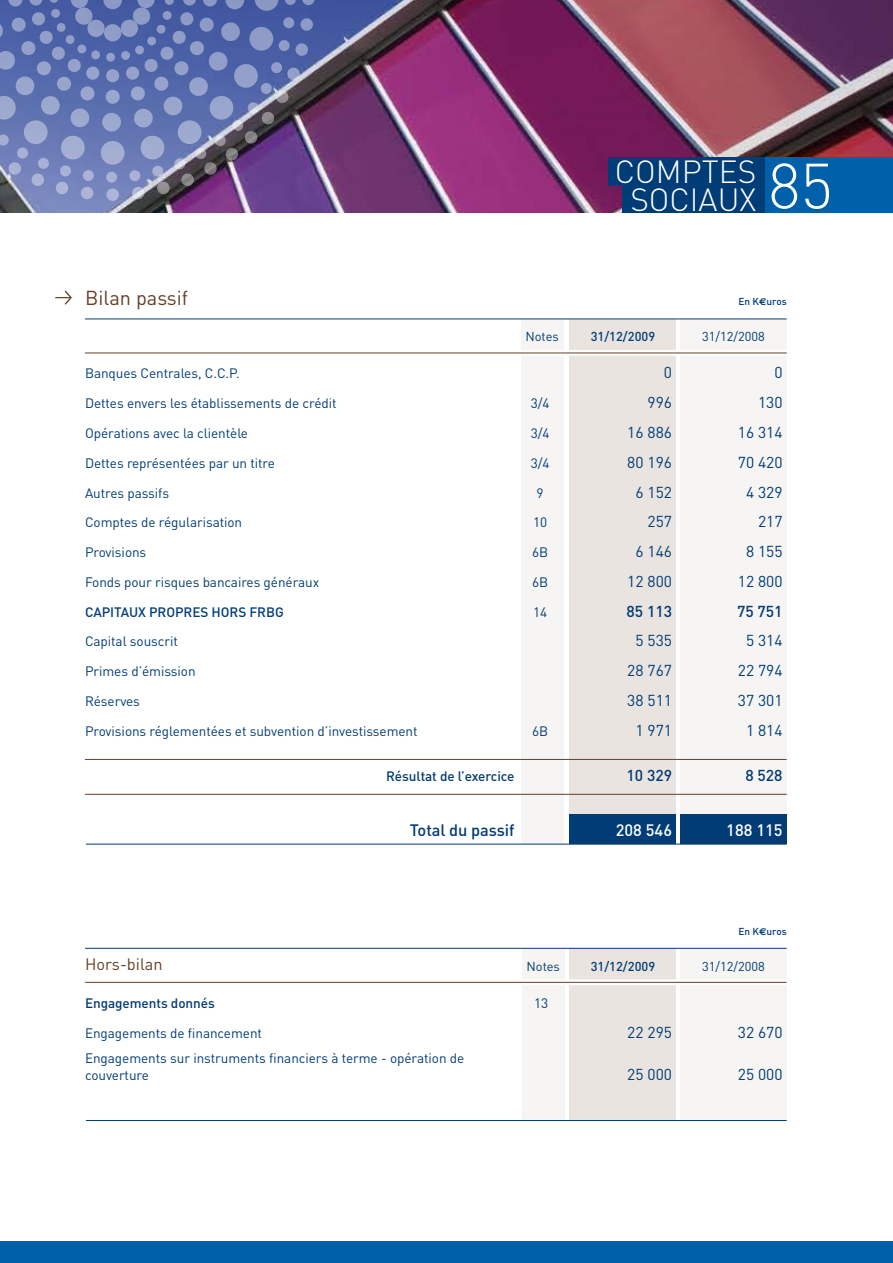
<style>
.page{position:relative;width:893px;height:1263px;background:#fff}
.page>*{position:absolute;margin:0;border:0;box-sizing:border-box;transform-origin:0 0}
.t1{font:300 63px "DIN";color:#fff}
.t2{font:300 31.65px/27.6px "DIN";color:#fff;text-align:center}
.t3{font:19.95px "DIN";color:#673e28}
.t4{font:500 16.35px "DIN";letter-spacing:-.005em;color:#003c76}
.t5{font:500 16.35px "DIN";color:#fff}
.t6{font:16.35px "DIN";color:#673e28}
.t7{font:15.6px "DIN";color:#003c76}
.t8{font:500 15.6px "DIN";color:#003c76}
.t9{font:13.5px/17.1px "DIN";letter-spacing:-.005em;color:#003c76}
.t10{font:500 13.5px "DIN";letter-spacing:-.005em;color:#003c76}
.t11{font:12.9px "DIN";color:#003c76}
.t12{font:500 12.9px "DIN";color:#003c76}
.t13{font:500 10.05px "DIN";color:#003c76}
.s1{font-family:"Euro Sans";font-weight:700}
</style>
<div class="page">
<img style="left:0;top:0;width:893px;height:213px">
<svg style="left:0;top:0;width:315px;height:200px;background:#6a73a9"></svg>
<div style="left:765px;top:158px;width:128px;height:55px;background:#0060a9"></div>
<div style="left:0;top:1242px;width:893px;height:21px;background:#0060a9"></div>
<div style="left:609px;top:158px;width:156px;height:28px;background:#003c76"></div>
<div style="left:622px;top:185px;width:143px;height:28px;background:#003c76"></div>
<div style="left:522px;top:948px;width:42px;height:172px;background:#f7f5f4"></div>
<div style="left:680px;top:948px;width:107px;height:173px;background:#f7f5f4"></div>
<div style="left:570px;top:948px;width:106px;height:173px;background:#eae4e1"></div>
<svg style="left:85px;top:979px;width:702px;height:6px"></svg>
<hr style="left:85px;top:982px;width:702px;height:1px;background:#673e28">
<hr style="left:85px;top:948px;width:702px;height:1px;background:#003c76">
<hr style="left:86px;top:1120px;width:701px;height:1px;background:#003c76">
<div style="left:521px;top:319px;width:42px;height:525px;background:#f7f5f4"></div>
<div style="left:680px;top:319px;width:107px;height:525px;background:#f7f5f4"></div>
<svg style="left:55px;top:290px;width:17px;height:15px"></svg>
<div style="left:570px;top:319px;width:106px;height:525px;background:#eae4e1"></div>
<svg style="left:85px;top:350px;width:702px;height:6px"></svg>
<hr style="left:85px;top:353px;width:702px;height:1px;background:#673e28">
<div style="left:680px;top:814px;width:107px;height:30px;background:#003c76"></div>
<div style="left:570px;top:814px;width:106px;height:30px;background:#003c76"></div>
<hr style="left:86px;top:844px;width:701px;height:1px;background:#003c76">
<hr style="left:85px;top:319px;width:702px;height:1px;background:#003c76">
<hr style="left:85px;top:759px;width:702px;height:1px;background:#673e28">
<hr style="left:85px;top:794px;width:702px;height:1px;background:#673e28">
<h3 class="t3" style="left:85px;top:285px;width:105px">Bilan passif</h3>
<p class="t9" style="left:85px;top:365px;width:156px">Banques Centrales, C.C.P.</p>
<h2 class="t2" style="left:615px;top:158px;width:143px">COMPTES<br>SOCIAUX</h2>
<h1 class="t1" style="left:768px;top:147px;width:66px">85</h1>
<p class="t13" style="left:738px;top:295px;width:50px">En K<span class="s1">€</span>uros</p>
<p class="t11" style="left:525px;top:328px;width:35px">Notes</p>
<p class="t11" style="left:702px;top:328px;width:64px">31/12/2008</p>
<p class="t12" style="left:591px;top:328px;width:66px">31/12/2009</p>
<p class="t7" style="left:664px;top:363px;width:10px">0</p>
<p class="t7" style="left:774px;top:363px;width:10px">0</p>
<p class="t9" style="left:85px;top:395px;width:253px">Dettes envers les établissements de crédit</p>
<p class="t9" style="left:531px;top:395px;width:20px">3/4</p>
<p class="t7" style="left:647px;top:393px;width:26px">996</p>
<p class="t7" style="left:758px;top:393px;width:26px">130</p>
<p class="t9" style="left:85px;top:424px;width:165px">Opérations avec la clientèle</p>
<p class="t9" style="left:531px;top:424px;width:20px">3/4</p>
<p class="t7" style="left:627px;top:423px;width:46px">16 886</p>
<p class="t7" style="left:738px;top:423px;width:46px">16 314</p>
<p class="t9" style="left:85px;top:454px;width:191px">Dettes représentées par un titre</p>
<p class="t9" style="left:531px;top:454px;width:20px">3/4</p>
<p class="t7" style="left:627px;top:452px;width:46px">80 196</p>
<p class="t7" style="left:738px;top:452px;width:46px">70 420</p>
<p class="t9" style="left:85px;top:484px;width:86px">Autres passifs</p>
<p class="t9" style="left:537px;top:484px;width:9px">9</p>
<p class="t7" style="left:635px;top:482px;width:38px">6 152</p>
<p class="t7" style="left:746px;top:482px;width:38px">4 329</p>
<p class="t9" style="left:85px;top:514px;width:159px">Comptes de régularisation</p>
<p class="t9" style="left:533px;top:514px;width:16px">10</p>
<p class="t7" style="left:647px;top:512px;width:26px">257</p>
<p class="t7" style="left:758px;top:512px;width:26px">217</p>
<p class="t9" style="left:85px;top:543px;width:63px">Provisions</p>
<p class="t9" style="left:532px;top:543px;width:18px">6B</p>
<p class="t7" style="left:635px;top:542px;width:38px">6 146</p>
<p class="t7" style="left:746px;top:542px;width:38px">8 155</p>
<p class="t9" style="left:85px;top:573px;width:236px">Fonds pour risques bancaires généraux</p>
<p class="t9" style="left:532px;top:573px;width:18px">6B</p>
<p class="t7" style="left:627px;top:571px;width:46px">12 800</p>
<p class="t7" style="left:738px;top:571px;width:46px">12 800</p>
<p class="t10" style="left:85px;top:603px;width:200px">CAPITAUX PROPRES HORS FRBG</p>
<p class="t9" style="left:533px;top:603px;width:16px">14</p>
<p class="t8" style="left:626px;top:601px;width:47px">85 113</p>
<p class="t8" style="left:737px;top:601px;width:47px">75 751</p>
<p class="t9" style="left:85px;top:633px;width:94px">Capital souscrit</p>
<p class="t7" style="left:635px;top:631px;width:38px">5 535</p>
<p class="t7" style="left:746px;top:631px;width:38px">5 314</p>
<p class="t9" style="left:85px;top:662px;width:112px">Primes d’émission</p>
<p class="t7" style="left:627px;top:661px;width:46px">28 767</p>
<p class="t7" style="left:738px;top:661px;width:46px">22 794</p>
<p class="t9" style="left:85px;top:692px;width:56px">Réserves</p>
<p class="t7" style="left:627px;top:690px;width:46px">38 511</p>
<p class="t7" style="left:738px;top:690px;width:46px">37 301</p>
<p class="t9" style="left:85px;top:722px;width:334px">Provisions réglementées et subvention d’investissement</p>
<p class="t9" style="left:532px;top:722px;width:18px">6B</p>
<p class="t7" style="left:635px;top:720px;width:38px">1 971</p>
<p class="t7" style="left:746px;top:720px;width:38px">1 814</p>
<p class="t10" style="left:386px;top:768px;width:130px">Résultat de l’exercice</p>
<p class="t8" style="left:626px;top:766px;width:47px">10 329</p>
<p class="t8" style="left:745px;top:766px;width:39px">8 528</p>
<p class="t4" style="left:410px;top:820px;width:106px">Total du passif</p>
<p class="t5" style="left:616px;top:820px;width:58px">208 546</p>
<p class="t5" style="left:726px;top:820px;width:58px">188 115</p>
<p class="t6" style="left:85px;top:954px;width:79px">Hors-bilan</p>
<p class="t12" style="left:591px;top:958px;width:66px">31/12/2009</p>
<p class="t11" style="left:526px;top:958px;width:35px">Notes</p>
<p class="t10" style="left:85px;top:994px;width:131px">Engagements donnés</p>
<p class="t9" style="left:534px;top:994px;width:16px">13</p>
<p class="t13" style="left:738px;top:925px;width:50px">En K<span class="s1">€</span>uros</p>
<p class="t11" style="left:702px;top:958px;width:64px">31/12/2008</p>
<p class="t9" style="left:85px;top:1024px;width:179px">Engagements de financement</p>
<p class="t7" style="left:627px;top:1022px;width:46px">22 295</p>
<p class="t7" style="left:738px;top:1022px;width:46px">32 670</p>
<p class="t9" style="left:85px;top:1049px;width:381px">Engagements sur instruments financiers à terme - opération de couverture</p>
<p class="t7" style="left:627px;top:1065px;width:46px">25 000</p>
<p class="t7" style="left:738px;top:1065px;width:46px">25 000</p>
</div>
